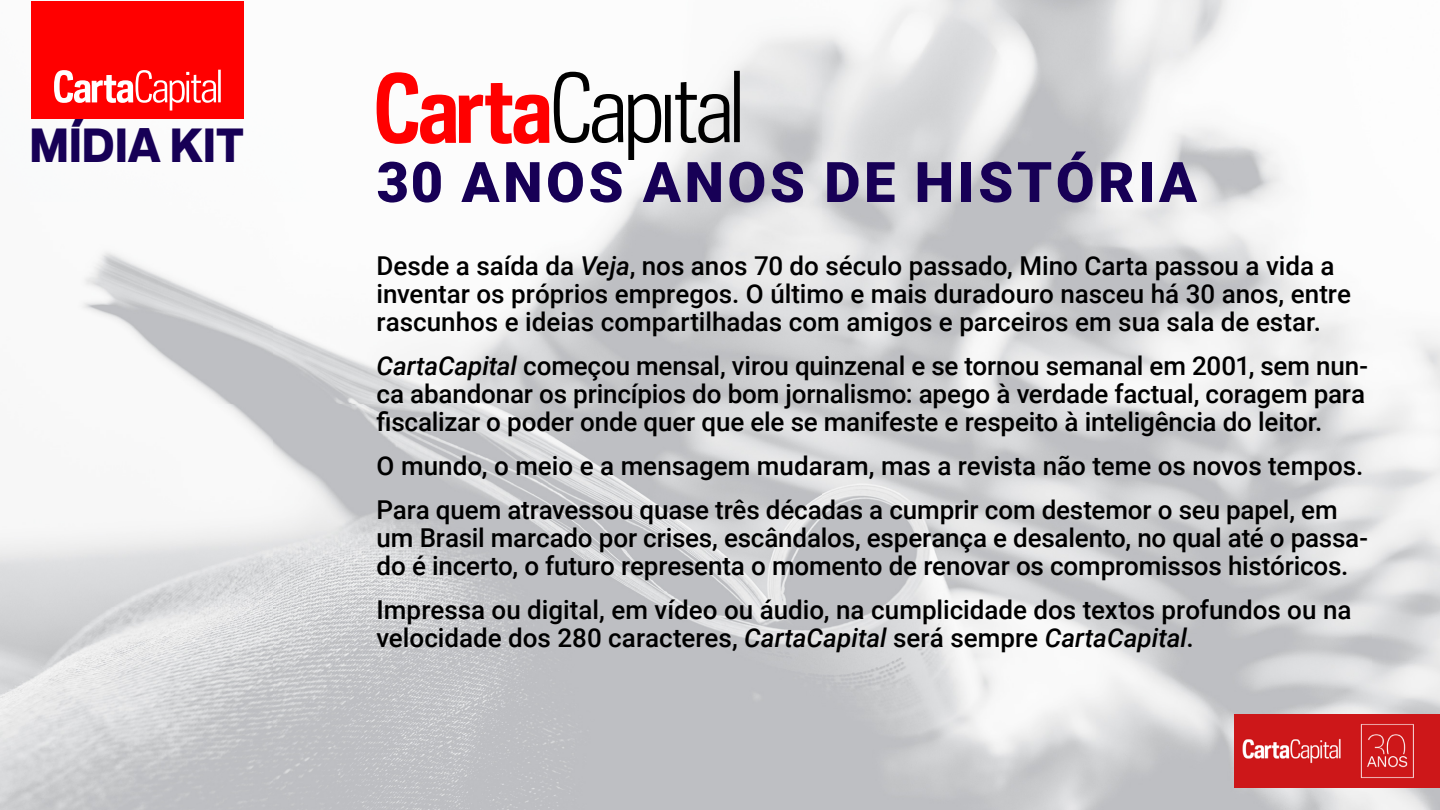
<style>
.page{position:relative;width:1440px;height:810px;background:#fff}
.page>*{position:absolute;margin:0;border:0;box-sizing:border-box;transform-origin:0 0}
.t1{font:900 56px "Roboto";letter-spacing:.065em;color:#170056}
.t2{font:800 43px "Galaxie Polaris";color:#170056}
.t3{font:500 26px/28px "Roboto";letter-spacing:-.005em;color:#000}
.s1{font-style:italic}
</style>
<div class="page">
<img style="left:0;top:0;width:1440px;height:810px">
<div style="left:31px;top:1px;width:213px;height:118px;background:#f00"></div>
<svg style="left:54px;top:70px;width:167px;height:41px"></svg>
<svg style="left:377px;top:71px;width:363px;height:89px"></svg>
<img style="left:1234px;top:714px;width:206px;height:73px">
<h2 class="t2" style="left:30px;top:109px;width:216px">MÍDIA KIT</h2>
<h1 class="t1" style="left:377px;top:143px;width:822px">30 ANOS ANOS DE HISTÓRIA</h1>
<p class="t3" style="left:377px;top:250px;width:976px">Desde a saída da <span class="s1">Veja</span>, nos anos 70 do século passado, Mino Carta passou a vida a inventar os próprios empregos. O último e mais duradouro nasceu há 30 anos, entre rascunhos e ideias compartilhadas com amigos e parceiros em sua sala de estar.</p>
<p class="t3" style="left:377px;top:350px;width:993px;text-align:justify"><span class="s1">CartaCapital</span> começou mensal, virou quinzenal e se tornou semanal em 2001, sem nun&shy;ca abandonar os princípios do bom jornalismo: apego à verdade factual, coragem para fiscalizar o poder onde quer que ele se manifeste e respeito à inteligência do leitor.</p>
<p class="t3" style="left:377px;top:442px;width:988px;line-height:44px">O mundo, o meio e a mensagem mudaram, mas a revista não teme os novos tempos.<br>Para quem atravessou quase três décadas a cumprir com destemor o seu papel, em</p>
<p class="t3" style="left:377px;top:522px;width:993px">um Brasil marcado por crises, escândalos, esperança e desalento, no qual até o passa&shy;do é incerto, o futuro representa o momento de renovar os compromissos históricos.</p>
<p class="t3" style="left:377px;top:594px;width:976px">Impressa ou digital, em vídeo ou áudio, na cumplicidade dos textos profundos ou na velocidade dos 280 caracteres, <span class="s1">CartaCapital</span> será sempre <span class="s1">CartaCapital</span>.</p>
</div>
